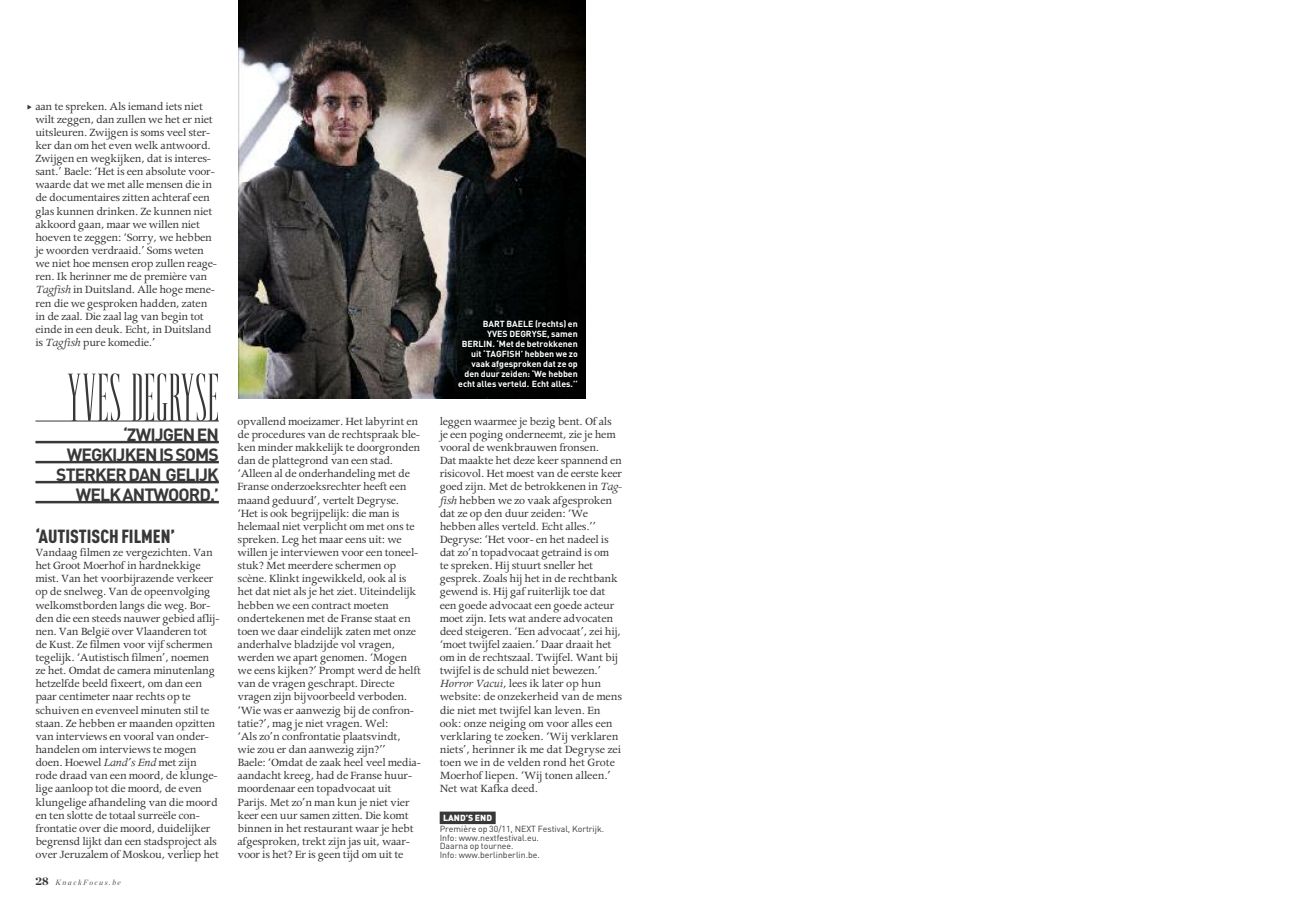
<style>
.page{position:relative;width:1312px;height:904px;background:#fff}
.page>*{position:absolute;margin:0;border:0;box-sizing:border-box;transform-origin:0 0}
.t1{font:60px "Kath Condensed";letter-spacing:.025em;color:#393839}
.t2{font:900 18.75px "DIN Cond";color:#393839}
.t3{font:700 17.5px/20px "DIN";letter-spacing:-.05em;color:#393839;text-align:right}
.t4{font:12.5px/13.1px "Apollo";letter-spacing:-.02em;color:#393839}
.t5{font:700 8.75px/10px "DIN";color:#fff;text-align:right}
.t6{font:8.75px/8.8px "DIN";color:#393839}
.t7{font:900 8.75px "DIN";color:#fff}
.t8{font:italic 300 7.5px "Chronicle Display";letter-spacing:.2em;color:#393839}
.s1{font-style:italic}
.s2{font-weight:900;font-style:normal;font-size:11.25px}
</style>
<div class="page">
<div style="left:439px;top:811px;width:56px;height:13px;background:#393839"></div>
<img style="left:238px;top:0;width:347px;height:398px">
<hr style="left:35px;top:421px;width:184px;height:1px;background:#393839">
<hr style="left:35px;top:441px;width:184px;height:2px;background:#393839">
<hr style="left:35px;top:461px;width:184px;height:2px;background:#393839">
<hr style="left:35px;top:481px;width:184px;height:2px;background:#393839">
<hr style="left:35px;top:501px;width:184px;height:2px;background:#393839">
<svg style="left:27px;top:105px;width:5px;height:5px"></svg>
<p class="t4" style="left:35px;top:101px;width:183px">aan te spreken. Als iemand iets niet wilt zeggen, dan zullen we het er niet uitsleuren. Zwijgen is soms veel ster&shy;ker dan om het even welk antwoord.<br>Zwijgen en wegkijken, dat is interes&shy;sant.’ Baele: ‘Het is een absolute voor&shy;waarde dat we met alle mensen die in de documentaires zitten achteraf een glas kunnen drinken. Ze kunnen niet akkoord gaan, maar we willen niet hoeven te zeggen: ‘Sorry, we hebben je woorden verdraaid.’ Soms weten we niet hoe mensen erop zullen reage&shy;ren. Ik herinner me de première van <span class="s1">Tagfish</span> in Duitsland. Alle hoge mene&shy;ren die we gesproken hadden, zaten in de zaal. Die zaal lag van begin tot einde in een deuk. Echt, in Duitsland is <span class="s1">Tagfish</span> pure komedie.’</p>
<h1 class="t1" style="left:67px;top:367px;width:153px">YVES DEGRYSE</h1>
<h3 class="t3" style="left:56px;top:424px;width:164px">‘ZWIJGENEN<br>WEGKIJKENISSOMS<br>STERKERDAN GELIJK<br>WELKANTWOORD.’</h3>
<h2 class="t2" style="left:35px;top:525px;width:141px">‘AUTISTISCH FILMEN’</h2>
<p class="t4" style="left:35px;top:547px;width:185px">Vandaag filmen ze vergezichten. Van het Groot Moerhof in hardnekkige mist. Van het voorbijrazende verkeer op de snelweg. Van de opeenvolging welkomstborden langs die weg. Bor&shy;den die een steeds nauwer gebied aflij&shy;nen. Van België over Vlaanderen tot de Kust. Ze filmen voor vijf schermen tegelijk. ‘Autistisch filmen’, noemen ze het. Omdat de camera minutenlang hetzelfde beeld fixeert, om dan een paar centimeter naar rechts op te schuiven en evenveel minuten stil te staan. Ze hebben er maanden opzitten van interviews en vooral van onder&shy;handelen om interviews te mogen doen. Hoewel <span class="s1">Land’s End</span> met zijn rode draad van een moord, de klunge&shy;lige aanloop tot die moord, de even klungelige afhandeling van die moord en ten slotte de totaal surreële con&shy;frontatie over die moord, duidelijker begrensd lijkt dan een stadsproject als over Jeruzalem of Moskou, verliep het</p>
<p class="t8" style="left:35px;top:879px;width:87px"><span class="s2">28</span> KnackFocus.be</p>
<p class="t5" style="left:458px;top:318px;width:121px">BART BAELE (rechts) en<br>YVES DEGRYSE, samen<br>BERLIN. ‘Met de betrokkenen uit ‘TAGFISH’ hebben we zo vaak afgesproken dat ze op den duur zeiden: ‘We hebben echt alles verteld. Echt alles.’’</p>
<p class="t4" style="left:237px;top:416px;width:185px">opvallend moeizamer. Het labyrint en de procedures van de rechtspraak ble&shy;ken minder makkelijk te doorgronden dan de plattegrond van een stad. ‘Alleen al de onderhandeling met de Franse onderzoeksrechter heeft een maand geduurd’, vertelt Degryse. ‘Het is ook begrijpelijk: die man is helemaal niet verplicht om met ons te spreken. Leg het maar eens uit: we willen je interviewen voor een toneel&shy;stuk? Met meerdere schermen op scène. Klinkt ingewikkeld, ook al is het dat niet als je het ziet. Uiteindelijk hebben we een contract moeten ondertekenen met de Franse staat en toen we daar eindelijk zaten met onze anderhalve bladzijde vol vragen, werden we apart genomen. ‘Mogen we eens kijken?’ Prompt werd de helft van de vragen geschrapt. Directe vragen zijn bijvoorbeeld verboden. ‘Wie was er aanwezig bij de confron&shy;tatie?’, mag je niet vragen. Wel:<br>‘Als zo’n confrontatie plaatsvindt, wie zou er dan aanwezig zijn?’’<br>Baele: ‘Omdat de zaak heel veel media&shy;aandacht kreeg, had de Franse huur&shy;moordenaar een topadvocaat uit Parijs. Met zo’n man kun je niet vier keer een uur samen zitten. Die komt binnen in het restaurant waar je hebt afgesproken, trekt zijn jas uit, waar&shy;voor is het? Er is geen tijd om uit te</p>
<p class="t4" style="left:439px;top:416px;width:184px">leggen waarmee je bezig bent. Of als je een poging onderneemt, zie je hem vooral de wenkbrauwen fronsen.<br>Dat maakte het deze keer spannend en risicovol. Het moest van de eerste keer goed zijn. Met de betrokkenen in <span class="s1">Tag&shy;fish</span> hebben we zo vaak afgesproken dat ze op den duur zeiden: ‘We hebben alles verteld. Echt alles.’’ Degryse: ‘Het voor- en het nadeel is dat zo’n topadvocaat getraind is om<br>te spreken. Hij stuurt sneller het gesprek. Zoals hij het in de rechtbank gewend is. Hij gaf ruiterlijk toe dat een goede advocaat een goede acteur moet zijn. Iets wat andere advocaten deed steigeren. ‘Een advocaat’, zei hij, ‘moet twijfel zaaien.’ Daar draait het om in de rechtszaal. Twijfel. Want bij twijfel is de schuld niet bewezen.’ <span class="s1">Horror Vacui</span>, lees ik later op hun website: de onzekerheid van de mens die niet met twijfel kan leven. En ook: onze neiging om voor alles een verklaring te zoeken. ‘Wij verklaren niets’, herinner ik me dat Degryse zei toen we in de velden rond het Grote Moerhof liepen. ‘Wij tonen alleen.’ Net wat Kafka deed.</p>
<p class="t7" style="left:443px;top:812px;width:50px">LAND’S END</p>
<p class="t6" style="left:439px;top:824px;width:166px">Première op 30/11, NEXT Festival, Kortrijk.<br>Info: www.nextfestival.eu.<br>Daarna op tournee.<br>Info: www.berlinberlin.be.</p>
</div>
